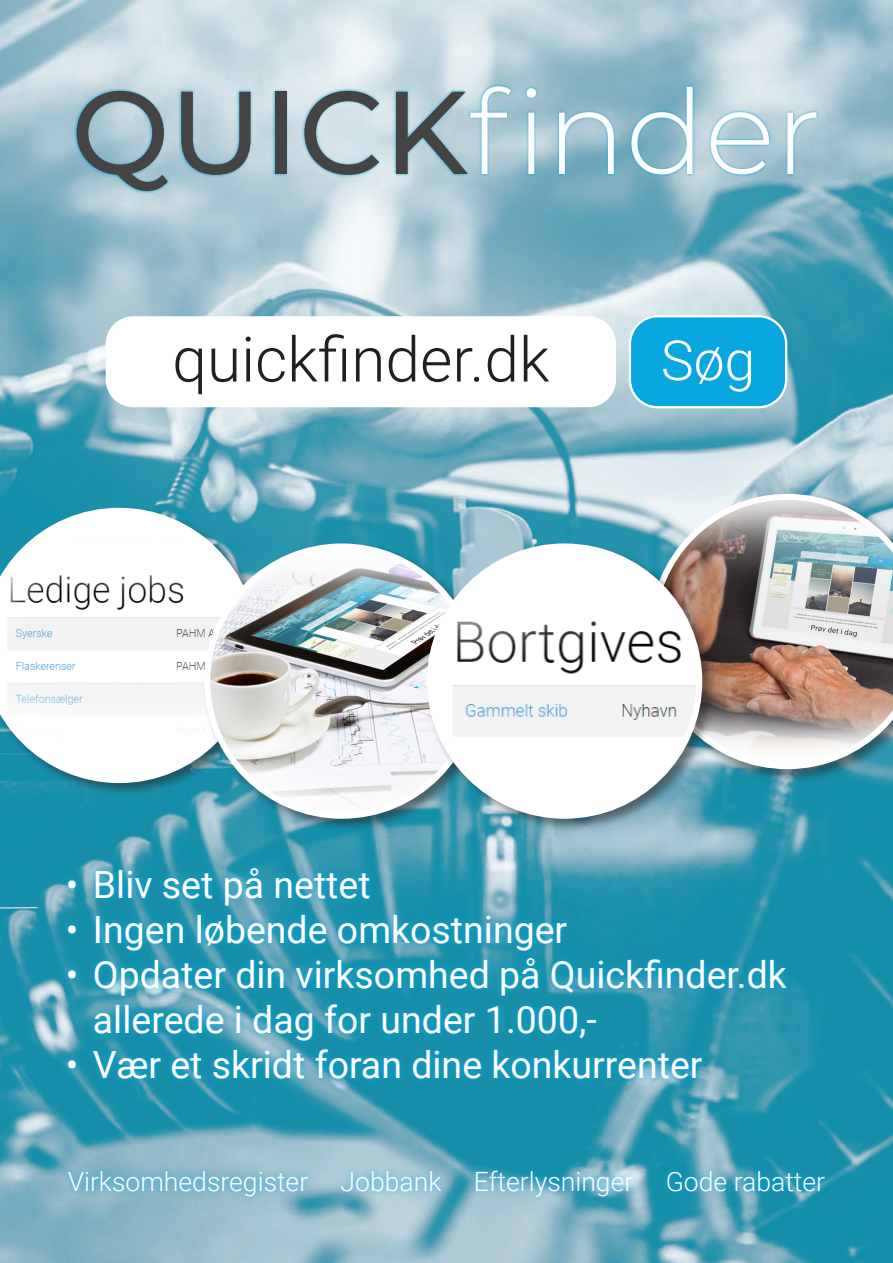
<style>
.page{position:relative;width:893px;height:1263px;background:#fff}
.page>*{position:absolute;margin:0;border:0;box-sizing:border-box;transform-origin:0 0}
.Grundlæggende_afsnit{font:300 62.25px "Roboto";color:#231f20}
.Grundlæggende_afsnit-2{font:300 55.35px "Roboto";color:#fff}
.t1{font:37.5px/45px "Roboto";color:#fff}
.t2{font:300 26.55px "Roboto";color:#fff}
</style>
<div class="page">
<img style="left:0;top:0;width:893px;height:1263px">
<div style="left:74px;top:83px;width:745px;height:111px;background:#08a7e0;opacity:.75"></div>
<svg style="left:77px;top:91px;width:91px;height:100px;background:#859ba4"></svg>
<svg style="left:181px;top:92px;width:70px;height:83px;background:#8c9da3"></svg>
<div style="left:275px;top:92px;width:11px;height:82px;background:#454444"></div>
<svg style="left:304px;top:91px;width:75px;height:84px;background:#a1afb4"></svg>
<svg style="left:396px;top:86px;width:140px;height:88px;background:#a2b7c0"></svg>
<svg style="left:559px;top:112px;width:55px;height:62px"></svg>
<svg style="left:631px;top:87px;width:62px;height:87px"></svg>
<svg style="left:711px;top:112px;width:58px;height:62px"></svg>
<svg style="left:787px;top:112px;width:29px;height:62px"></svg>
<svg style="left:61px;top:1163px;width:771px;height:41px;background:#6baec4"></svg>
<svg style="left:60px;top:860px;width:734px;height:226px;background:#2797b4"></svg>
<div style="left:106px;top:316px;width:510px;height:91px;background:#fff;border-radius:28px"></div>
<div style="left:630px;top:316px;width:156px;height:91px;background:#08a7e0;border-radius:28px"></div>
<div style="left:629px;top:315px;width:158px;height:93px;border:2px solid #fff;border-radius:28px"></div>
<div style="left:0;top:505px;width:271px;height:292px;background:#231f20;opacity:.5"></div>
<svg style="left:0;top:508px;width:257px;height:275px"></svg>
<div style="left:647px;top:492px;width:246px;height:291px;background:#231f20;opacity:.5"></div>
<img style="left:650px;top:494px;width:243px;height:275px">
<div style="left:202px;top:541px;width:292px;height:292px;background:#231f20;opacity:.5"></div>
<img style="left:207px;top:546px;width:270px;height:270px;border-radius:135px">
<div style="left:425px;top:541px;width:291px;height:292px;background:#231f20;opacity:.5"></div>
<div style="left:430px;top:546px;width:269px;height:270px;background:#fff;border-radius:50%"></div>
<img style="left:439px;top:590px;width:260px;height:171px">
<div style="left:427px;top:543px;width:275px;height:276px;border:6px solid #fff;border-radius:50%"></div>
<p class="Grundlæggende_afsnit" style="left:172px;top:316px;width:379px">quickfinder.dk</p>
<p class="Grundlæggende_afsnit-2" style="left:661px;top:322px;width:96px">Søg</p>
<p class="t1" style="left:66px;top:860px;width:306px">• Bliv set på nettet</p>
<p class="t1" style="left:66px;top:905px;width:503px">• Ingen løbende omkostninger</p>
<p class="t1" style="left:93px;top:950px;width:696px;text-indent:-27px">• Opdater din virksomhed på Quickfinder.dk allerede i dag for under 1.000,-</p>
<p class="t1" style="left:66px;top:1040px;width:638px">• Vær et skridt foran dine konkurrenter</p>
<p class="t2" style="left:68px;top:1163px;width:759px">Virksomhedsregister Jobbank Efterlysninger Gode rabatter</p>
</div>
